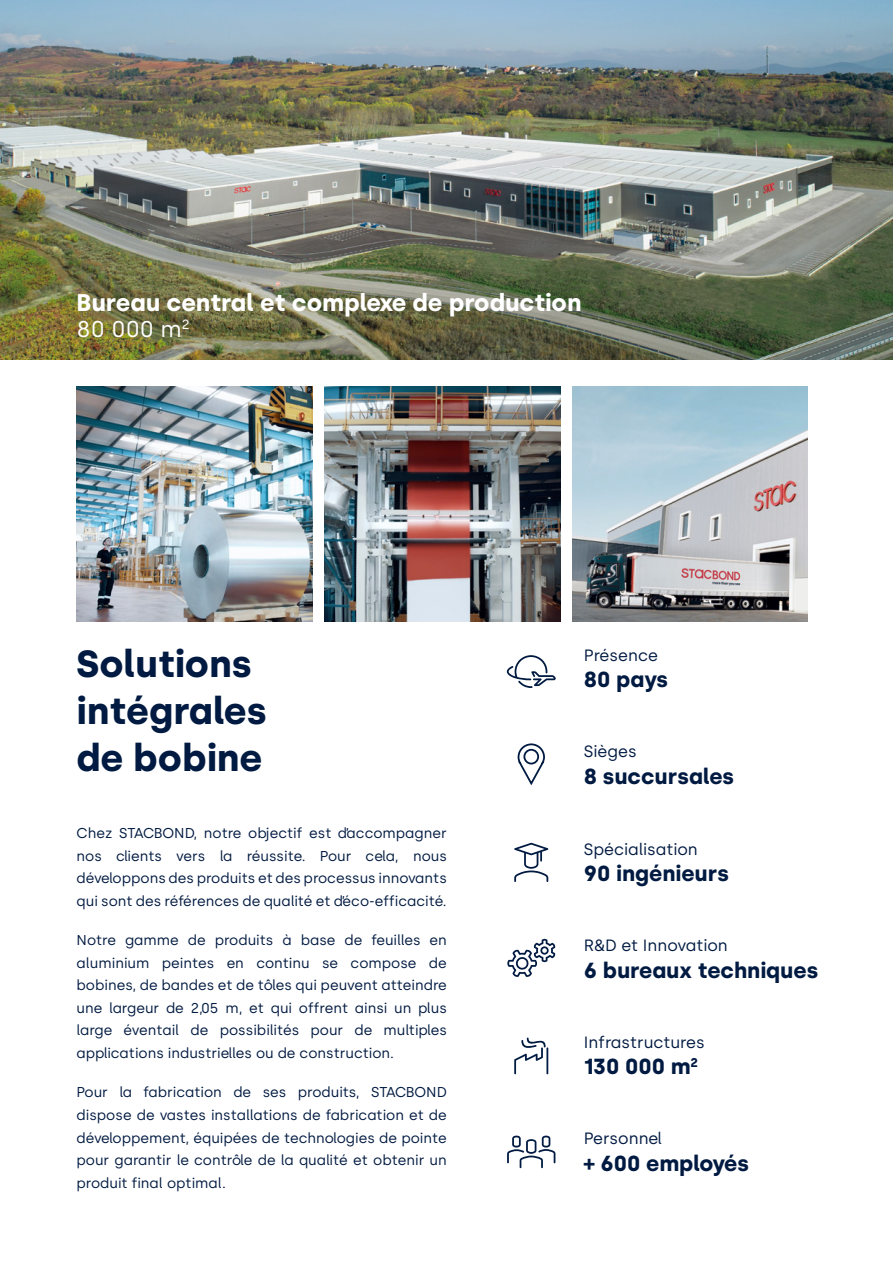
<style>
.page{position:relative;width:893px;height:1263px;background:#fff}
.page>*{position:absolute;margin:0;border:0;box-sizing:border-box;transform-origin:0 0}
.t1{font:700 37.8px/46.8px "Silka";color:#001a41}
.t2{font:700 24.15px "Silka";color:#fff}
.t3{font:22.8px "Silka";color:#fff}
.t4{font:700 21.75px "Silka";color:#001a41}
.t5{font:16.35px "Silka";color:#001a41}
.t6{font:14.25px/22.5px "Silka";color:#001a41;text-align:justify}
</style>
<div class="page">
<img style="left:0;top:0;width:893px;height:359px">
<img style="left:77px;top:386px;width:235px;height:236px">
<img style="left:324px;top:386px;width:236px;height:236px">
<img style="left:572px;top:386px;width:236px;height:236px">
<svg style="left:507px;top:655px;width:49px;height:33px"></svg>
<svg style="left:507px;top:939px;width:48px;height:38px"></svg>
<svg style="left:514px;top:843px;width:34px;height:39px"></svg>
<svg style="left:517px;top:743px;width:28px;height:43px"></svg>
<svg style="left:514px;top:1037px;width:34px;height:37px"></svg>
<svg style="left:507px;top:1135px;width:48px;height:33px"></svg>
<h2 class="t2" style="left:77px;top:288px;width:506px">Bureau central et complexe de production</h2>
<h3 class="t3" style="left:77px;top:315px;width:115px">80 000 m<sup>2</sup></h3>
<h1 class="t1" style="left:77px;top:640px;width:192px">Solutions intégrales de bobine</h1>
<p class="t6" style="left:77px;top:822px;width:372px">Chez STACBOND, notre objectif est d’accompagner nos clients vers la réussite. Pour cela, nous développons des produits et des processus innovants qui sont des références de qualité et d’éco-efficacité.</p>
<p class="t6" style="left:77px;top:929px;width:372px">Notre gamme de produits à base de feuilles en aluminium peintes en continu se compose de bobines, de bandes et de tôles qui peuvent atteindre une largeur de 2,05 m, et qui offrent ainsi un plus large éventail de possibilités pour de multiples applications industrielles ou de construction.</p>
<p class="t6" style="left:77px;top:1081px;width:372px">Pour la fabrication de ses produits, STACBOND dispose de vastes installations de fabrication et de développement, équipées de technologies de pointe pour garantir le contrôle de la qualité et obtenir un produit final optimal.</p>
<p class="t5" style="left:584px;top:645px;width:76px">Présence</p>
<h3 class="t4" style="left:584px;top:666px;width:86px">80 pays</h3>
<p class="t5" style="left:584px;top:742px;width:54px">Sièges</p>
<h3 class="t4" style="left:584px;top:763px;width:152px">8 succursales</h3>
<p class="t5" style="left:584px;top:839px;width:116px">Spécialisation</p>
<h3 class="t4" style="left:584px;top:860px;width:147px">90 ingénieurs</h3>
<p class="t5" style="left:584px;top:936px;width:146px">R&amp;D et Innovation</p>
<h3 class="t4" style="left:584px;top:957px;width:236px">6 bureaux techniques</h3>
<p class="t5" style="left:584px;top:1032px;width:122px">Infrastructures</p>
<h3 class="t4" style="left:584px;top:1053px;width:116px">130 000 m<sup>2</sup></h3>
<p class="t5" style="left:584px;top:1129px;width:80px">Personnel</p>
<h3 class="t4" style="left:584px;top:1150px;width:167px">+ 600 employés</h3>
</div>
